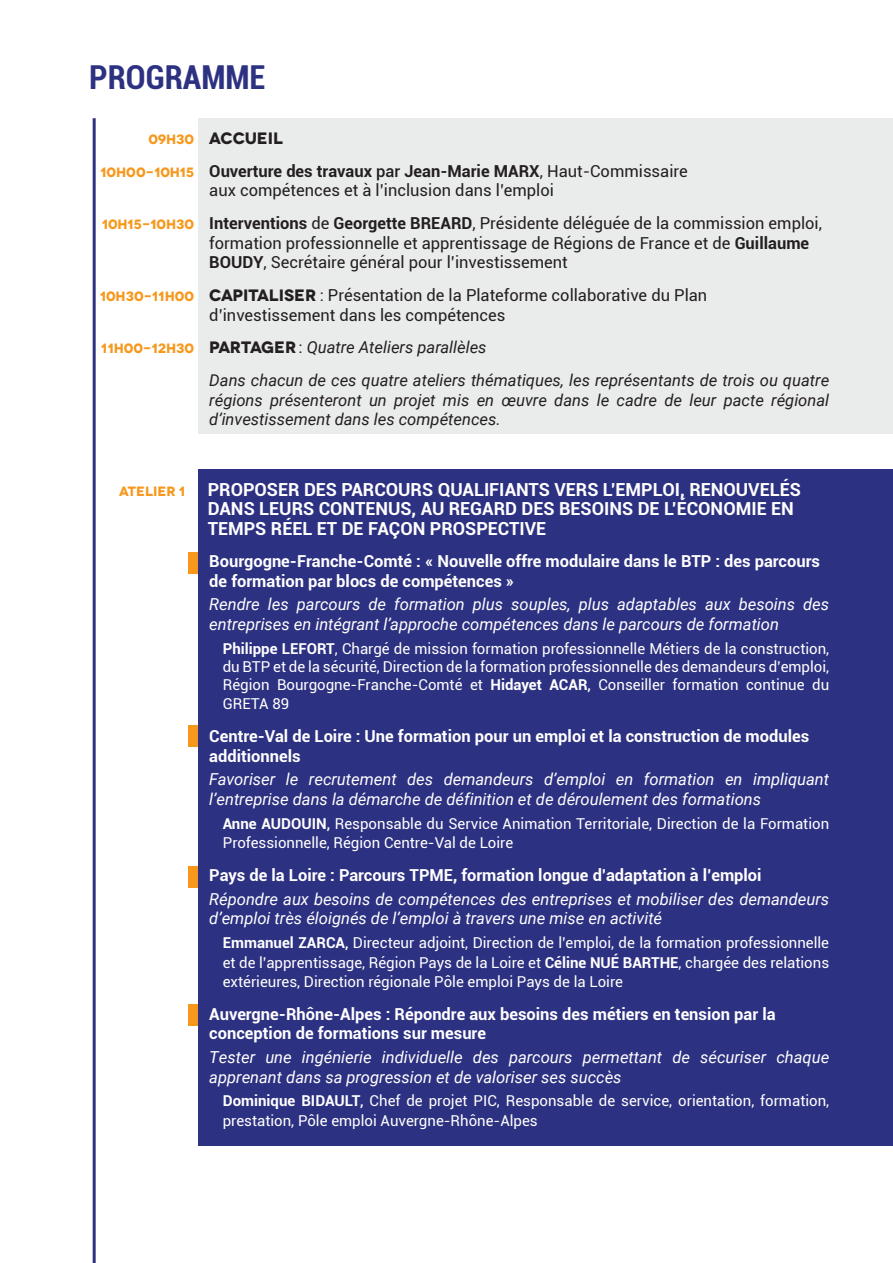
<style>
.page{position:relative;width:893px;height:1263px;background:#fff}
.page>*{position:absolute;margin:0;border:0;box-sizing:border-box;transform-origin:0 0}
.t1{font:700 condensed 33px "Roboto";color:#2d3181}
.t2{font:700 18px/19.5px "Roboto";color:#fff}
.t3{font:italic 16.5px/19.5px "Roboto";color:#fff}
.t4{font:16.5px/19.5px "Roboto";color:#231f20}
.t5{font:700 16.5px/19.5px "Roboto";color:#fff}
.t6{font:italic 16.5px/32.8px "Roboto";color:#231f20}
.t7{font:700 16.5px "Novecentowide";letter-spacing:-.01em;color:#231f20}
.t8{font:15px/19.5px "Roboto";color:#fff;text-align:justify}
.t9{font:700 13.5px "Novecentowide";color:#f7981d}
.s1{font-size:13.5px;color:#f7981d}
.s2{font-family:"Novecentowide";font-weight:700;font-size:13.5px;color:#f7981d}
.s3{font-weight:700}
.s4{font-weight:500}
.s5{font-family:"Novecentowide";font-weight:700}
.s6{font-family:"Novecentowide";font-weight:700;font-style:normal;font-size:13.5px;color:#f7981d}
.s7{font-family:"Novecentowide";font-weight:700;font-style:normal}
.s8{font-style:normal}
</style>
<div class="page">
<div style="left:188px;top:552px;width:22px;height:21px;background:#f7981d"></div>
<div style="left:188px;top:726px;width:22px;height:21px;background:#f7981d"></div>
<div style="left:188px;top:866px;width:22px;height:21px;background:#f7981d"></div>
<div style="left:188px;top:1004px;width:22px;height:21px;background:#f7981d"></div>
<div style="left:199px;top:118px;width:694px;height:316px;background:#eaebeb"></div>
<div style="left:199px;top:469px;width:694px;height:676px;background:#2d3181"></div>
<hr style="left:93px;top:118px;width:3px;height:1145px;background:#2d3181">
<h1 class="t1" style="left:89px;top:54px;width:178px">PROGRAMME</h1>
<p class="t7" style="left:148px;top:128px;width:136px"><span class="s1">09H30</span> ACCUEIL</p>
<p class="t4" style="left:209px;top:160px;width:480px;text-indent:-109px"><span class="s2">10H00-10H15</span> <span class="s3">Ouverture des travaux</span> <span class="s4">par</span> <span class="s3">Jean-Marie MARX</span>, Haut-Commissaire aux compétences et à l’inclusion dans l’emploi</p>
<p class="t4" style="left:209px;top:213px;width:614px;text-indent:-108px"><span class="s2">10H15-10H30</span> <span class="s3">Interventions</span> de <span class="s3">Georgette BREARD</span>, Présidente déléguée de la commission emploi, formation professionnelle et apprentissage de Régions de France et de <span class="s3">Guillaume<br>BOUDY</span>, Secrétaire général pour l’investissement</p>
<p class="t4" style="left:209px;top:285px;width:499px;text-indent:-110px"><span class="s2">10H30-11H00</span> <span class="s5">CAPITALISER</span> : Présentation de la Plateforme collaborative du Plan d’investissement dans les compétences</p>
<p class="t6" style="left:209px;top:331px;width:621px;text-indent:-108px"><span class="s6">11H00-12H30</span> <span class="s7">PARTAGER</span><span class="s8">:</span> Quatre Ateliers parallèles<br>Dans chacun de ces quatre ateliers thématiques, les représentants de trois ou quatre</p>
<p class="t6" style="left:209px;top:390px;width:621px;line-height:19.5px">régions présenteront un projet mis en œuvre dans le cadre de leur pacte régional d’investissement dans les compétences.</p>
<p class="t9" style="left:119px;top:483px;width:68px">ATELIER 1</p>
<p class="t2" style="left:208px;top:479px;width:595px">PROPOSER DES PARCOURS QUALIFIANTS VERS L’EMPLOI, RENOUVELÉS<br>DANS LEURS CONTENUS, AU REGARD DES BESOINS DE L’ÉCONOMIE EN<br>TEMPS RÉEL ET DE FAÇON PROSPECTIVE</p>
<p class="t5" style="left:209px;top:551px;width:612px">Bourgogne-Franche-Comté : « Nouvelle offre modulaire dans le BTP : des parcours de formation par blocs de compétences »</p>
<p class="t3" style="left:209px;top:594px;width:621px">Rendre les parcours de formation plus souples, plus adaptables aux besoins des entreprises en intégrant l’approche compétences dans le parcours de formation</p>
<p class="t8" style="left:223px;top:639px;width:608px;line-height:18px"><span class="s3">Philippe LEFORT</span>, Chargé de mission formation professionnelle Métiers de la construction, du BTP et de la sécurité, Direction de la formation professionnelle des demandeurs d’emploi, Région Bourgogne-Franche-Comté et <span class="s3">Hidayet ACAR</span><span class="s4">,</span> Conseiller formation continue du</p>
<p class="t8" style="left:223px;top:693px;width:68px">GRETA 89</p>
<p class="t5" style="left:209px;top:726px;width:602px">Centre-Val de Loire : Une formation pour un emploi et la construction de modules additionnels</p>
<p class="t3" style="left:209px;top:769px;width:621px">Favoriser le recrutement des demandeurs d’emploi en formation en impliquant l’entreprise dans la démarche de définition et de déroulement des formations</p>
<p class="t8" style="left:223px;top:813px;width:608px"><span class="s3">Anne AUDOUIN</span><span class="s4">,</span> Responsable du Service Animation Territoriale, Direction de la Formation<br>Professionnelle, Région Centre-Val de Loire</p>
<p class="t5" style="left:209px;top:865px;width:554px">Pays de la Loire : Parcours TPME, formation longue d’adaptation à l’emploi</p>
<p class="t3" style="left:209px;top:888px;width:621px">Répondre aux besoins de compétences des entreprises et mobiliser des demandeurs d’emploi très éloignés de l’emploi à travers une mise en activité</p>
<p class="t8" style="left:223px;top:932px;width:608px"><span class="s3">Emmanuel ZARCA</span><span class="s4">,</span> Directeur adjoint, Direction de l’emploi, de la formation professionnelle et de l’apprentissage, Région Pays de la Loire et <span class="s3">Céline NUÉ BARTHE</span>, chargée des relations extérieures, Direction régionale Pôle emploi Pays de la Loire</p>
<p class="t5" style="left:209px;top:1004px;width:568px">Auvergne-Rhône-Alpes : Répondre aux besoins des métiers en tension par la conception de formations sur mesure</p>
<p class="t3" style="left:209px;top:1047px;width:621px">Tester une ingénierie individuelle des parcours permettant de sécuriser chaque apprenant dans sa progression et de valoriser ses succès</p>
<p class="t8" style="left:223px;top:1091px;width:608px"><span class="s3">Dominique BIDAULT</span><span class="s4">,</span> Chef de projet PIC, Responsable de service, orientation, formation, prestation, Pôle emploi Auvergne-Rhône-Alpes</p>
</div>
